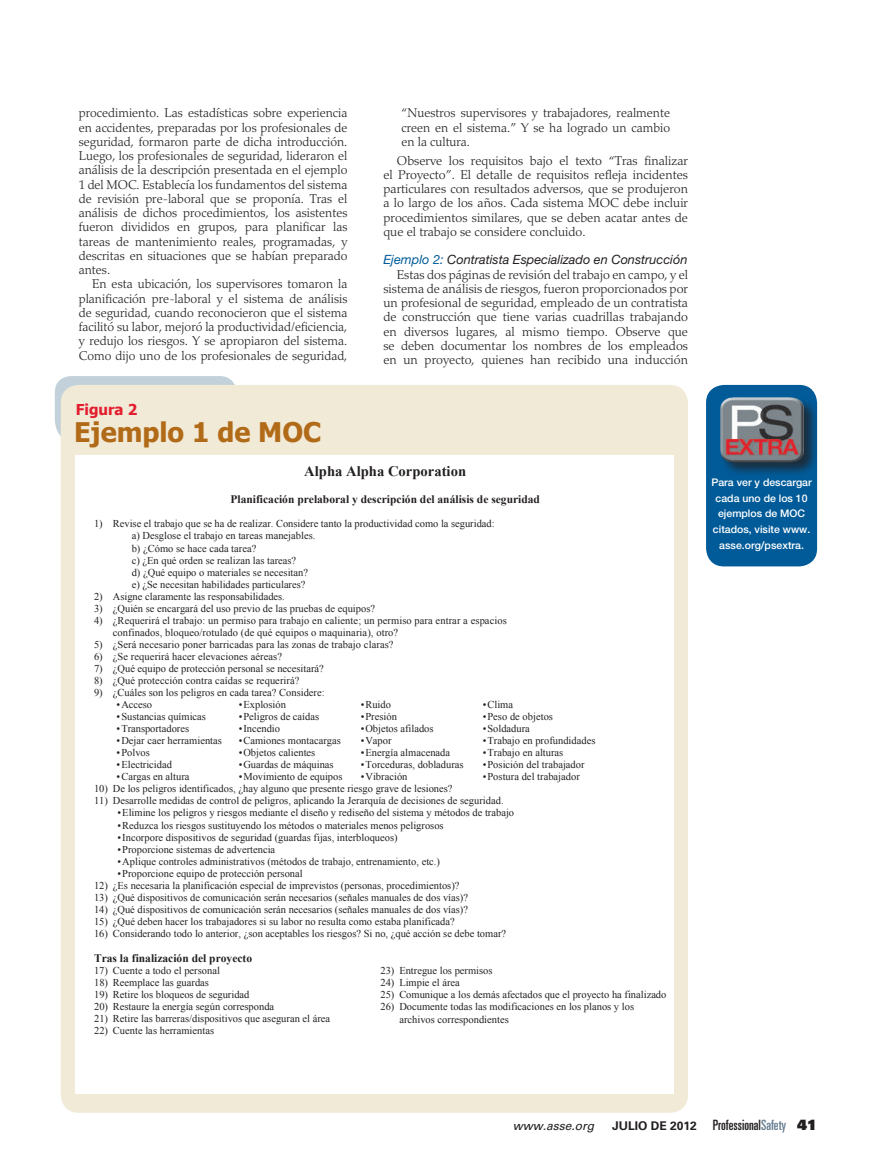
<style>
.page{position:relative;width:878px;height:1175px;background:#fff}
.page>*{position:absolute;margin:0;border:0;box-sizing:border-box;transform-origin:0 0}
.t1{font:700 27px "Tahoma";color:#b16a17}
.t2{font:700 15px "Tahoma";color:#e21e2f}
.t3{font:700 14.7px "Times New Roman";color:#231f20}
.t4{font:ultra-condensed 14.25px "Univers LT Std";color:#231f20}
.t5{font:300 12.75px/14.2px "Palatino LT Std";color:#231f20;text-align:justify}
.t6{font:italic 12.75px "Helvetica Neue LT Std";color:#231f20}
.t7{font:italic 12px "Univers LT Std";color:#231f20}
.t8{font:700 11.55px "Times New Roman";color:#231f20}
.t9{font:10.5px/12px "Times New Roman";color:#231f20}
.t10{font:500 10.5px/15.8px "Helvetica Neue LT Std";color:#fff;text-align:center}
.s1{color:#015b99}
.s2{font-weight:700;font-stretch:normal;font-size:12px}
.s3{color:#657d91}
.s4{font-family:"Univers LT Std X Black";font-stretch:normal}
</style>
<div class="page">
<svg style="left:55px;top:376px;width:180px;height:65px;background:#c8d4dc"></svg>
<div style="left:61px;top:385px;width:627px;height:727px;background:#f1ead7;border-radius:18px"></div>
<div style="left:75px;top:455px;width:598px;height:638px;background:#fff"></div>
<div style="left:706px;top:385px;width:111px;height:181px;background:#015b99;border-radius:18px"></div>
<div style="left:719px;top:396px;width:98px;height:81px;background:#231f20;opacity:.75"></div>
<img style="left:719px;top:397px;width:85px;height:66px">
<p class="t5" style="left:79px;top:106px;width:270px">procedimiento. Las estadísticas sobre experiencia en accidentes, preparadas por los profesionales de seguridad, formaron parte de dicha introducción.<br>Luego, los profesionales de seguridad, lideraron el análisis de la descripción presentada en el ejemplo 1 del MOC. Establecía los fundamentos del sistema de revisión pre-laboral que se proponía. Tras el análisis de dichos procedimientos, los asistentes fueron divididos en grupos, para planificar las tareas de mantenimiento reales, programadas, y descritas en situaciones que se habían preparado antes.</p>
<p class="t5" style="left:79px;top:277px;width:270px;text-indent:13px">En esta ubicación, los supervisores tomaron la planificación pre-laboral y el sistema de análisis de seguridad, cuando reconocieron que el sistema facilitó su labor, mejoró la productividad/eficiencia, y redujo los riesgos. Y se apropiaron del sistema.<br>Como dijo uno de los profesionales de seguridad,</p>
<p class="t5" style="left:401px;top:106px;width:270px">“Nuestros supervisores y trabajadores, realmente creen en el sistema.” Y se ha logrado un cambio en la cultura.</p>
<p class="t5" style="left:383px;top:153px;width:306px;text-indent:14px">Observe los requisitos bajo el texto “Tras finalizar el Proyecto”. El detalle de requisitos refleja incidentes particulares con resultados adversos, que se produjeron a lo largo de los años. Cada sistema MOC debe incluir procedimientos similares, que se deben acatar antes de que el trabajo se considere concluido.</p>
<p class="t6" style="left:383px;top:252px;width:305px"><span class="s1">Ejemplo 2:</span> Contratista Especializado en Construcción</p>
<p class="t5" style="left:383px;top:267px;width:306px;text-indent:14px">Estas dos páginas de revisión del trabajo en campo, y el sistema de análisis de riesgos, fueron proporcionados por un profesional de seguridad, empleado de un contratista de construcción que tiene varias cuadrillas trabajando en diversos lugares, al mismo tiempo. Observe que se deben documentar los nombres de los empleados en un proyecto, quienes han recibido una inducción</p>
<h2 class="t2" style="left:76px;top:399px;width:63px">Figura 2</h2>
<h1 class="t1" style="left:74px;top:413px;width:248px">Ejemplo 1 de MOC</h1>
<h3 class="t3" style="left:304px;top:461px;width:163px">Alpha Alpha Corporation</h3>
<p class="t8" style="left:230px;top:491px;width:311px">Planificación prelaboral y descripción del análisis de seguridad</p>
<p class="t9" style="left:132px;top:518px;width:364px;text-indent:-38px">1) Revise el trabajo que se ha de realizar. Considere tanto la productividad como la seguridad: a) Desglose el trabajo en tareas manejables.<br>b) ¿Cómo se hace cada tarea?<br>c) ¿En qué orden se realizan las tareas?<br>d) ¿Qué equipo o materiales se necesitan?<br>e) ¿Se necesitan habilidades particulares?</p>
<p class="t9" style="left:94px;top:590px;width:192px">2) Asigne claramente las responsabilidades.</p>
<p class="t9" style="left:94px;top:602px;width:282px">3) ¿Quién se encargará del uso previo de las pruebas de equipos?</p>
<p class="t9" style="left:113px;top:614px;width:395px;line-height:12.6px;text-indent:-19px">4) ¿Requerirá el trabajo: un permiso para trabajo en caliente; un permiso para entrar a espacios confinados, bloqueo/rotulado (de qué equipos o maquinaria), otro?</p>
<p class="t9" style="left:94px;top:638px;width:301px">5) ¿Será necesario poner barricadas para las zonas de trabajo claras?</p>
<p class="t9" style="left:94px;top:650px;width:189px">6) ¿Se requerirá hacer elevaciones aéreas?</p>
<p class="t9" style="left:94px;top:662px;width:231px">7) ¿Qué equipo de protección personal se necesitará?</p>
<p class="t9" style="left:94px;top:674px;width:207px">8) ¿Qué protección contra caídas se requerirá?</p>
<p class="t9" style="left:94px;top:686px;width:232px">9) ¿Cuáles son los peligros en cada tarea? Considere:</p>
<p class="t9" style="left:117px;top:698px;width:37px">•Acceso</p>
<p class="t9" style="left:117px;top:710px;width:91px">•Sustancias químicas</p>
<p class="t9" style="left:117px;top:722px;width:74px">•Transportadores</p>
<p class="t9" style="left:117px;top:734px;width:107px">•Dejar caer herramientas</p>
<p class="t9" style="left:117px;top:746px;width:35px">•Polvos</p>
<p class="t9" style="left:117px;top:758px;width:57px">•Electricidad</p>
<p class="t9" style="left:117px;top:770px;width:74px">•Cargas en altura</p>
<p class="t9" style="left:239px;top:698px;width:49px">•Explosión</p>
<p class="t9" style="left:239px;top:710px;width:82px">•Peligros de caídas</p>
<p class="t9" style="left:239px;top:722px;width:43px">•Incendio</p>
<p class="t9" style="left:239px;top:734px;width:104px">•Camiones montacargas</p>
<p class="t9" style="left:239px;top:746px;width:78px">•Objetos calientes</p>
<p class="t9" style="left:239px;top:758px;width:96px">•Guardas de máquinas</p>
<p class="t9" style="left:239px;top:770px;width:105px">•Movimiento de equipos</p>
<p class="t9" style="left:360px;top:698px;width:32px">•Ruido</p>
<p class="t9" style="left:360px;top:710px;width:38px">•Presión</p>
<p class="t9" style="left:360px;top:722px;width:74px">•Objetos afilados</p>
<p class="t9" style="left:360px;top:734px;width:32px">•Vapor</p>
<p class="t9" style="left:360px;top:746px;width:91px">•Energía almacenada</p>
<p class="t9" style="left:360px;top:758px;width:104px">•Torceduras, dobladuras</p>
<p class="t9" style="left:360px;top:770px;width:48px">•Vibración</p>
<p class="t9" style="left:482px;top:698px;width:32px">•Clima</p>
<p class="t9" style="left:482px;top:710px;width:72px">•Peso de objetos</p>
<p class="t9" style="left:482px;top:722px;width:49px">•Soldadura</p>
<p class="t9" style="left:482px;top:734px;width:114px">•Trabajo en profundidades</p>
<p class="t9" style="left:482px;top:746px;width:82px">•Trabajo en alturas</p>
<p class="t9" style="left:482px;top:758px;width:103px">•Posición del trabajador</p>
<p class="t9" style="left:482px;top:770px;width:99px">•Postura del trabajador</p>
<p class="t9" style="left:94px;top:782px;width:360px">10) De los peligros identificados, ¿hay alguno que presente riesgo grave de lesiones?</p>
<p class="t9" style="left:94px;top:794px;width:411px">11) Desarrolle medidas de control de peligros, aplicando la Jerarquía de decisiones de seguridad.</p>
<p class="t9" style="left:118px;top:806px;width:398px">•Elimine los peligros y riesgos mediante el diseño y rediseño del sistema y métodos de trabajo</p>
<p class="t9" style="left:118px;top:818px;width:327px">•Reduzca los riesgos sustituyendo los métodos o materiales menos peligrosos</p>
<p class="t9" style="left:118px;top:831px;width:281px">•Incorpore dispositivos de seguridad (guardas fijas, interbloqueos)</p>
<p class="t9" style="left:118px;top:843px;width:159px">•Proporcione sistemas de advertencia</p>
<p class="t9" style="left:118px;top:855px;width:324px">•Aplique controles administrativos (métodos de trabajo, entrenamiento, etc.)</p>
<p class="t9" style="left:118px;top:867px;width:187px">•Proporcione equipo de protección personal</p>
<p class="t9" style="left:94px;top:879px;width:367px">12) ¿Es necesaria la planificación especial de imprevistos (personas, procedimientos)?</p>
<p class="t9" style="left:94px;top:891px;width:375px">13) ¿Qué dispositivos de comunicación serán necesarios (señales manuales de dos vías)?</p>
<p class="t9" style="left:94px;top:903px;width:375px">14) ¿Qué dispositivos de comunicación serán necesarios (señales manuales de dos vías)?</p>
<p class="t9" style="left:94px;top:915px;width:362px">15) ¿Qué deben hacer los trabajadores si su labor no resulta como estaba planificada?</p>
<p class="t9" style="left:94px;top:927px;width:413px">16) Considerando todo lo anterior, ¿son aceptables los riesgos? Si no, ¿qué acción se debe tomar?</p>
<p class="t8" style="left:94px;top:950px;width:160px">Tras la finalización del proyecto</p>
<p class="t9" style="left:94px;top:964px;width:127px">17) Cuente a todo el personal</p>
<p class="t9" style="left:94px;top:976px;width:116px">18) Reemplace las guardas</p>
<p class="t9" style="left:94px;top:988px;width:157px">19) Retire los bloqueos de seguridad</p>
<p class="t9" style="left:94px;top:1000px;width:182px">20) Restaure la energía según corresponda</p>
<p class="t9" style="left:94px;top:1012px;width:238px">21) Retire las barreras/dispositivos que aseguran el área</p>
<p class="t9" style="left:94px;top:1024px;width:122px">22) Cuente las herramientas</p>
<p class="t9" style="left:380px;top:964px;width:114px">23) Entregue los permisos</p>
<p class="t9" style="left:380px;top:976px;width:81px">24) Limpie el área</p>
<p class="t9" style="left:380px;top:988px;width:287px">25) Comunique a los demás afectados que el proyecto ha finalizado</p>
<p class="t9" style="left:399px;top:1000px;width:236px;line-height:12.6px;text-indent:-19px">26) Documente todas las modificaciones en los planos y los archivos correspondientes</p>
<p class="t10" style="left:711px;top:474px;width:102px">Para ver y descargar cada uno de los 10 ejemplos de MOC citados, visite www. asse.org/psextra.</p>
<p class="t7" style="left:513px;top:1118px;width:83px">www.asse.org</p>
<h3 class="t4" style="left:612px;top:1116px;width:206px"><span class="s2">JULIO DE 2012</span> Professional<span class="s3">Safety</span> <span class="s4">41</span></h3>
</div>
